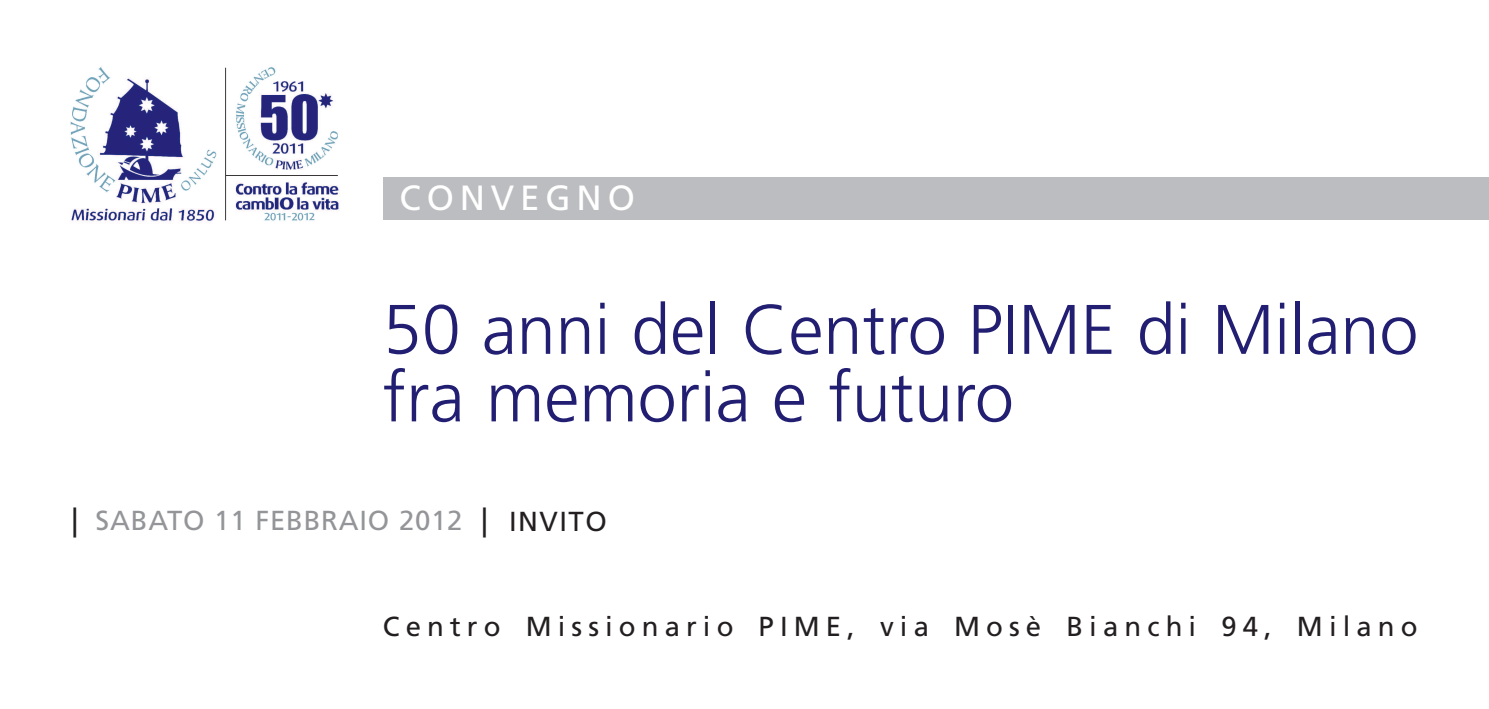
<style>
.page{position:relative;width:1489px;height:709px;background:#fff}
.page>*{position:absolute;margin:0;border:0;box-sizing:border-box;transform-origin:0 0}
.t1{font:300 70px/67.5px "Frutiger";color:#221e72}
.t2{font:35px "Frutiger";letter-spacing:.165em;color:#fff}
.t3{font:27.5px "Frutiger";letter-spacing:.22em;color:#231f20}
.t4{font:27.5px "Frutiger";letter-spacing:.03em;color:#939598}
.s1{font-style:italic;font-size:30px;color:#231f20}
.s2{color:#231f20}
</style>
<div class="page">
<img style="left:70px;top:66px;width:270px;height:156px">
<div style="left:383px;top:177px;width:1105px;height:43px;background:#bcbdc0"></div>
<p class="t2" style="left:399px;top:184px;width:237px">CONVEGNO</p>
<h1 class="t1" style="left:383px;top:301px;width:1036px">50 anni del Centro PIME di Milano fra memoria e futuro</h1>
<p class="t4" style="left:71px;top:510px;width:537px"><span class="s1">|</span> SABATO 11 FEBBRAIO 2012 <span class="s1">|</span> <span class="s2">INVITO</span></p>
<p class="t3" style="left:383px;top:616px;width:1036px">Centro Missionario PIME, via Mosè Bianchi 94, Milano</p>
</div>
